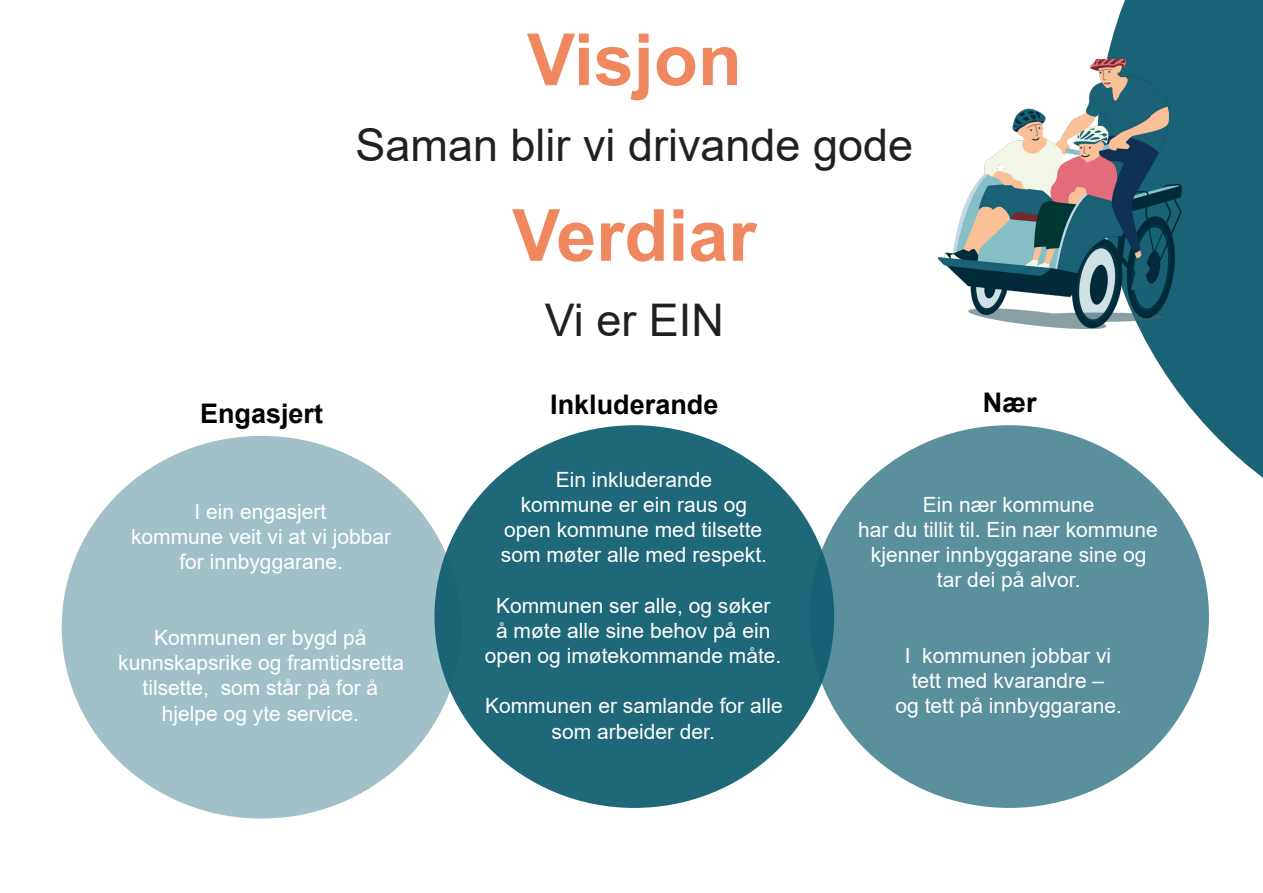
<style>
.page{position:relative;width:1263px;height:893px;background:#fff}
.page>*{position:absolute;margin:0;border:0;box-sizing:border-box;transform-origin:0 0}
.t1{font:700 72px "Arial";color:#f0885f}
.t2{font:45px "Arial";color:#231f20}
.t3{font:700 27px "Arial";color:#000}
.t4{font:21px/25.2px "Arial";color:#fff;text-align:center}
</style>
<div class="page">
<div style="left:434px;top:425px;width:400px;height:383px;background:#1f6879;border-radius:50%"></div>
<div style="left:62px;top:436px;width:399px;height:383px;background:#a1c0c7;border-radius:50%"></div>
<svg style="left:1097px;top:0;width:166px;height:568px;fill:#1a6276"></svg>
<div style="left:809px;top:425px;width:400px;height:383px;background:#5a909c;border-radius:50%"></div>
<img style="left:938px;top:60px;width:243px;height:269px">
<p class="t1" style="left:527px;top:9px;width:216px">Visjon</p>
<p class="t2" style="left:355px;top:114px;width:559px">Saman blir vi drivande gode</p>
<p class="t1" style="left:512px;top:185px;width:246px">Verdiar</p>
<p class="t2" style="left:545px;top:290px;width:181px">Vi er EIN</p>
<p class="t3" style="left:200px;top:395px;width:125px">Engasjert</p>
<p class="t3" style="left:550px;top:385px;width:170px">Inkluderande</p>
<p class="t4" style="left:131px;top:499px;width:262px">I ein engasjert<br>kommune veit vi at vi jobbar for innbyggarane.</p>
<p class="t4" style="left:118px;top:625px;width:287px">Kommunen er bygd på kunnskapsrike og framtidsretta tilsette, som står på for å hjelpe og yte service.</p>
<p class="t4" style="left:501px;top:466px;width:268px">Ein inkluderande<br>kommune er ein raus og open kommune med tilsette som møter alle med respekt.</p>
<p class="t4" style="left:485px;top:592px;width:298px">Kommunen ser alle, og søker<br>å møte alle sine behov på ein open og imøtekommande måte.</p>
<p class="t4" style="left:485px;top:693px;width:299px">Kommunen er samlande for alle som arbeider der.</p>
<p class="t3" style="left:983px;top:384px;width:55px">Nær</p>
<p class="t4" style="left:858px;top:492px;width:301px">Ein nær kommune<br>har du tillit til. Ein nær kommune kjenner innbyggarane sine og tar dei på alvor.</p>
<p class="t4" style="left:895px;top:643px;width:228px">I kommunen jobbar vi tett med kvarandre –<br>og tett på innbyggarane.</p>
</div>
